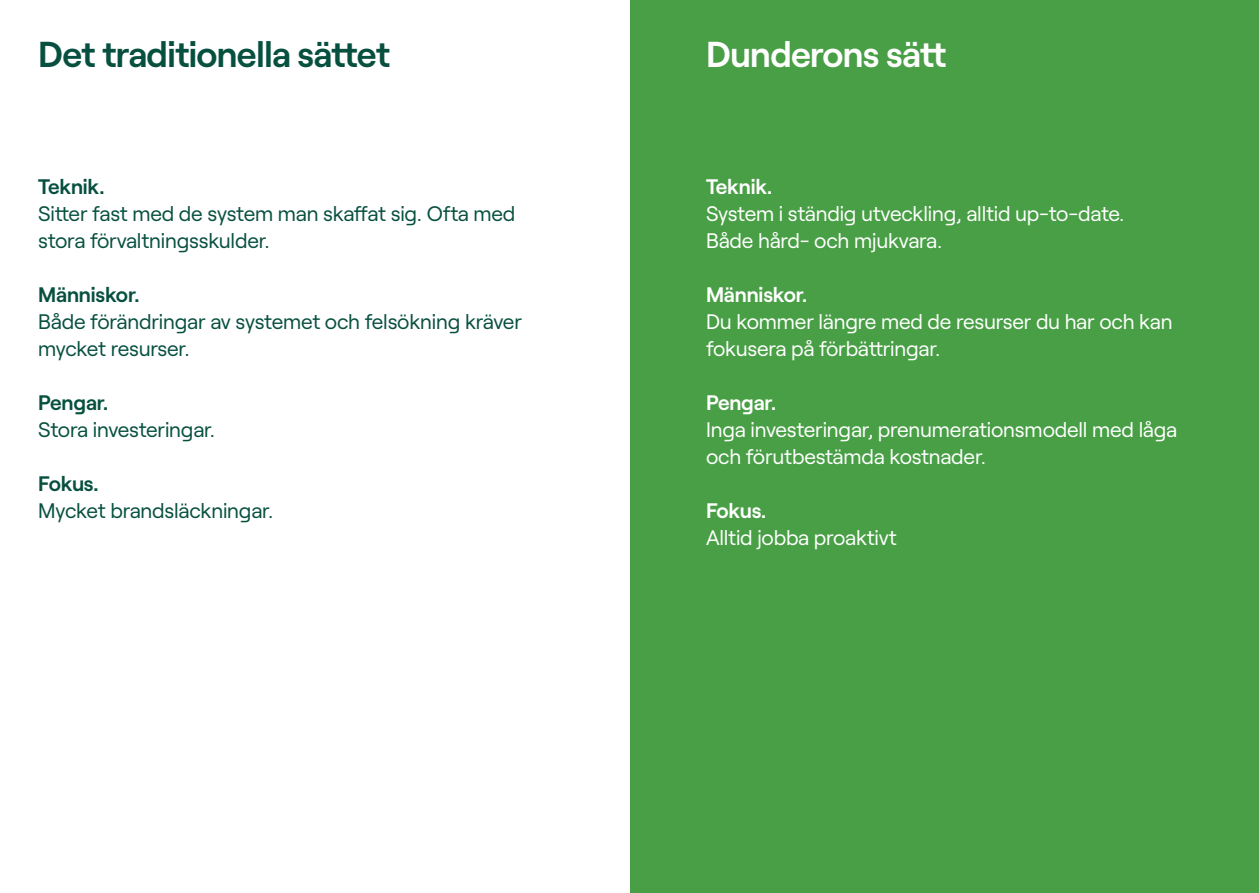
<style>
.page{position:relative;width:1259px;height:893px;background:#fff}
.page>*{position:absolute;margin:0;border:0;box-sizing:border-box;transform-origin:0 0}
.t1{font:600 36px "Roobert";letter-spacing:-.02em;color:#07503f}
.t2{font:600 36px "Roobert";letter-spacing:-.02em;color:#fff}
.t3{font:21px/27px "Roobert";letter-spacing:-.01em;color:#fff}
.t4{font:21px/27px "Roobert";letter-spacing:-.01em;color:#07503f}
.t5{font:600 21px "Roobert";letter-spacing:-.01em;color:#07503f}
.t6{font:600 21px "Roobert";letter-spacing:-.01em;color:#fff}
.s1{font-weight:600}
</style>
<div class="page">
<div style="left:630px;top:0;width:629px;height:893px;background:#489f45"></div>
<p class="t1" style="left:38px;top:27px;width:353px">Det traditionella sättet</p>
<p class="t5" style="left:38px;top:170px;width:68px">Teknik.</p>
<p class="t4" style="left:38px;top:198px;width:479px">Sitter fast med de system man skaffat sig. Ofta med</p>
<p class="t4" style="left:38px;top:225px;width:233px">stora förvaltningsskulder.</p>
<p class="t5" style="left:38px;top:278px;width:103px">Människor.</p>
<p class="t4" style="left:38px;top:306px;width:485px">Både förändringar av systemet och felsökning kräver</p>
<p class="t4" style="left:38px;top:333px;width:153px">mycket resurser.</p>
<p class="t5" style="left:38px;top:386px;width:72px">Pengar.</p>
<p class="t4" style="left:38px;top:414px;width:178px">Stora investeringar.</p>
<p class="t4" style="left:38px;top:468px;width:236px"><span class="s1">Fokus.<br></span>Mycket brandsläckningar.</p>
<p class="t2" style="left:706px;top:27px;width:242px">Dunderons sätt</p>
<p class="t6" style="left:706px;top:170px;width:68px">Teknik.</p>
<p class="t3" style="left:706px;top:198px;width:420px">System i ständig utveckling, alltid up-to-date.<br>Både hård- och mjukvara.</p>
<p class="t6" style="left:706px;top:278px;width:103px">Människor.</p>
<p class="t3" style="left:706px;top:306px;width:468px">Du kommer längre med de resurser du har och kan fokusera på förbättringar.</p>
<p class="t6" style="left:706px;top:386px;width:72px">Pengar.</p>
<p class="t3" style="left:706px;top:414px;width:473px">Inga investeringar, prenumerationsmodell med låga och förutbestämda kostnader.</p>
<p class="t3" style="left:706px;top:495px;width:192px"><span class="s1">Fokus.<br></span>Alltid jobba proaktivt</p>
</div>
